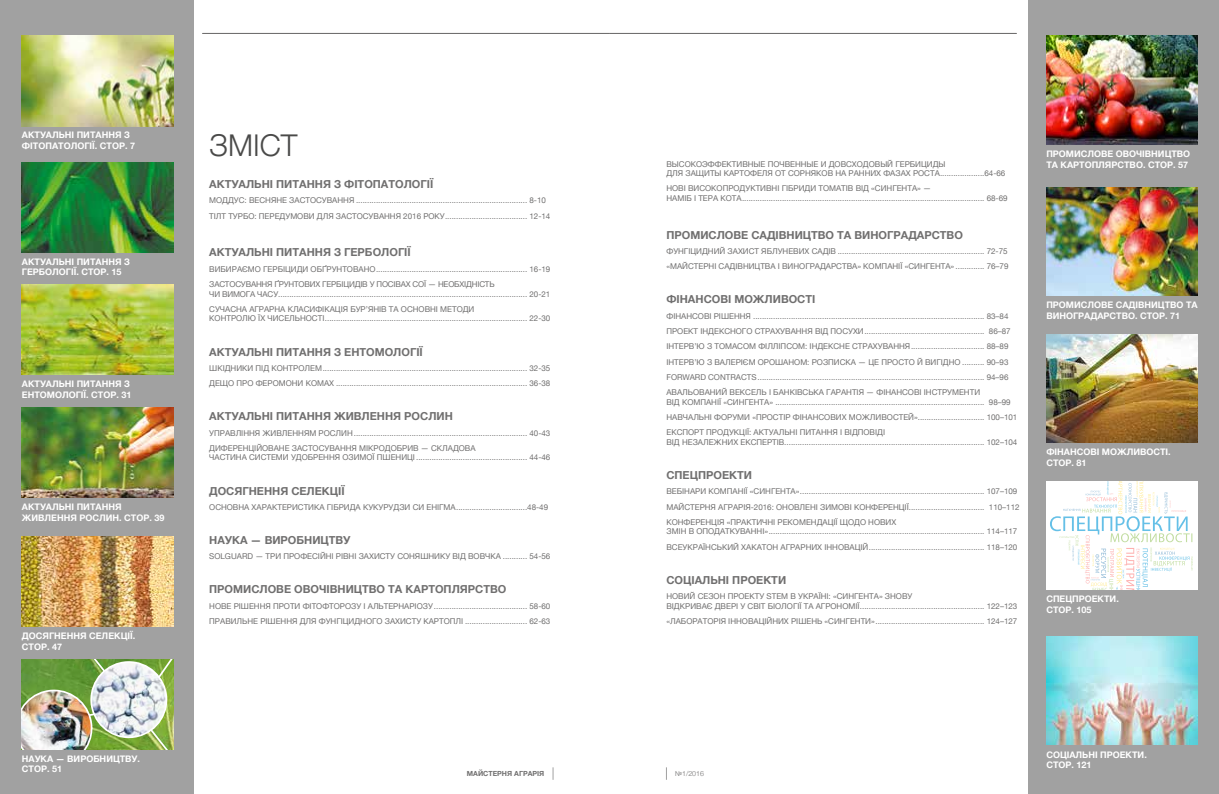
<style>
.page{position:relative;width:1219px;height:794px;background:#fff}
.page>*{position:absolute;margin:0;border:0;box-sizing:border-box;transform-origin:0 0}
.t1{font:300 30px "Helvetica Neue";color:#4a4a49}
.t2{font:700 11px "Helvetica Neue";color:#706f6f}
.t3{font:700 9px/10.8px "Helvetica Neue";color:#fff}
.t4{font:8px/15.3px "Helvetica Neue";color:#706f6f}
.t5{font:8px/15.3px "Helvetica Neue";letter-spacing:-.02em;color:#706f6f}
.t6{font:700 7px "Helvetica Neue";color:#706f6f}
.t7{font:300 7px "Helvetica Neue";color:#706f6f}
</style>
<div class="page">
<div style="left:0;top:0;width:194px;height:794px;background:#a1a1a1"></div>
<div style="left:1028px;top:0;width:191px;height:794px;background:#a1a1a1"></div>
<img style="left:22px;top:36px;width:151px;height:90px">
<img style="left:1046px;top:36px;width:152px;height:108px">
<img style="left:22px;top:162px;width:151px;height:90px">
<img style="left:1046px;top:187px;width:152px;height:108px">
<img style="left:22px;top:536px;width:151px;height:90px">
<img style="left:1046px;top:636px;width:152px;height:108px">
<img style="left:22px;top:285px;width:151px;height:90px">
<img style="left:1046px;top:334px;width:152px;height:108px">
<img style="left:22px;top:659px;width:151px;height:90px">
<img style="left:22px;top:407px;width:151px;height:90px">
<div style="left:1046px;top:481px;width:152px;height:108px;background:#fff"></div>
<svg style="left:1050px;top:481px;width:143px;height:108px"></svg>
<svg style="left:553px;top:767px;width:1px;height:13px"></svg>
<svg style="left:666px;top:767px;width:1px;height:13px"></svg>
<hr style="left:202px;top:33px;width:407px;height:1px;background:#706f6f">
<hr style="left:609px;top:33px;width:408px;height:1px;background:#706f6f">
<p class="t3" style="left:22px;top:130px;width:115px">АКТУАЛЬНІ ПИТАННЯ З<br>ФІТОПАТОЛОГІЇ. СТОР. 7</p>
<p class="t3" style="left:22px;top:256px;width:109px">АКТУАЛЬНІ ПИТАННЯ З<br>ГЕРБОЛОГІЇ. СТОР. 15</p>
<p class="t3" style="left:22px;top:379px;width:111px">АКТУАЛЬНІ ПИТАННЯ З<br>ЕНТОМОЛОГІЇ. СТОР. 31</p>
<p class="t3" style="left:22px;top:501px;width:144px">АКТУАЛЬНІ ПИТАННЯ<br>ЖИВЛЕННЯ РОСЛИН. СТОР. 39</p>
<p class="t3" style="left:22px;top:630px;width:115px">ДОСЯГНЕННЯ СЕЛЕКЦІЇ.<br>СТОР. 47</p>
<p class="t3" style="left:22px;top:753px;width:119px">НАУКА — ВИРОБНИЦТВУ.<br>СТОР. 51</p>
<h1 class="t1" style="left:209px;top:121px;width:90px">ЗМІСТ</h1>
<h2 class="t2" style="left:209px;top:175px;width:226px">АКТУАЛЬНІ ПИТАННЯ З ФІТОПАТОЛОГІЇ</h2>
<p class="t4" style="left:209px;top:193px;width:343px">МОДДУС: ВЕСНЯНЕ ЗАСТОСУВАННЯ ............................................................................. 8-10<br>ТІЛТ ТУРБО: ПЕРЕДУМОВИ ДЛЯ ЗАСТОСУВАННЯ 2016 РОКУ..................................... 12-14</p>
<h2 class="t2" style="left:209px;top:244px;width:203px">АКТУАЛЬНІ ПИТАННЯ З ГЕРБОЛОГІЇ</h2>
<p class="t5" style="left:209px;top:262px;width:343px">ВИБИРАЄМО ГЕРБІЦИДИ ОБҐРУНТОВАНО.................................................................... 16-19<br>ЗАСТОСУВАННЯ ҐРУНТОВИХ ГЕРБІЦИДІВ У ПОСІВАХ СОЇ — НЕОБХІДНІСТЬ</p>
<p class="t4" style="left:209px;top:286px;width:343px">ЧИ ВИМОГА ЧАСУ................................................................................................................ 20-21<br>СУЧАСНА АГРАРНА КЛАСИФІКАЦІЯ БУР’ЯНІВ ТА ОСНОВНІ МЕТОДИ</p>
<p class="t4" style="left:209px;top:311px;width:343px">КОНТРОЛЮ ЇХ ЧИСЕЛЬНОСТІ........................................................................................... 22-30</p>
<h2 class="t2" style="left:209px;top:343px;width:215px">АКТУАЛЬНІ ПИТАННЯ З ЕНТОМОЛОГІЇ</h2>
<p class="t4" style="left:209px;top:361px;width:343px">ШКІДНИКИ ПІД КОНТРОЛЕМ............................................................................................ 32-35<br>ДЕЩО ПРО ФЕРОМОНИ КОМАХ ...................................................................................... 36-38</p>
<h2 class="t2" style="left:209px;top:408px;width:245px">АКТУАЛЬНІ ПИТАННЯ ЖИВЛЕННЯ РОСЛИН</h2>
<p class="t4" style="left:209px;top:425px;width:343px">УПРАВЛІННЯ ЖИВЛЕННЯМ РОСЛИН.............................................................................. 40-43<br>ДИФЕРЕНЦІЙОВАНЕ ЗАСТОСУВАННЯ МІКРОДОБРИВ — СКЛАДОВА</p>
<p class="t4" style="left:209px;top:450px;width:343px">ЧАСТИНА СИСТЕМИ УДОБРЕННЯ ОЗИМОЇ ПШЕНИЦІ.................................................. 44-46</p>
<h2 class="t2" style="left:209px;top:482px;width:137px">ДОСЯГНЕННЯ СЕЛЕКЦІЇ</h2>
<p class="t4" style="left:209px;top:500px;width:340px">ОСНОВНА ХАРАКТЕРИСТИКА ГІБРИДА КУКУРУДЗИ СИ ЕНІГМА................................48-49</p>
<h2 class="t2" style="left:209px;top:531px;width:143px">НАУКА — ВИРОБНИЦТВУ</h2>
<p class="t4" style="left:209px;top:549px;width:343px">SOLGUARD — ТРИ ПРОФЕСІЙНІ РІВНІ ЗАХИСТУ СОНЯШНИКУ ВІД ВОВЧКА ........... 54-56</p>
<h2 class="t2" style="left:209px;top:581px;width:299px">ПРОМИСЛОВЕ ОВОЧІВНИЦТВО ТА КАРТОПЛЯРСТВО</h2>
<p class="t4" style="left:209px;top:598px;width:343px">НОВЕ РІШЕННЯ ПРОТИ ФІТОФТОРОЗУ І АЛЬТЕРНАРІОЗУ.......................................... 58-60<br>ПРАВИЛЬНЕ РІШЕННЯ ДЛЯ ФУНГІЦИДНОГО ЗАХИСТУ КАРТОПЛІ ............................ 62-63</p>
<p class="t4" style="left:666px;top:159px;width:340px;line-height:9.6px">ВЫСОКОЭФФЕКТИВНЫЕ ПОЧВЕННЫЕ И ДОВСХОДОВЫЙ ГЕРБИЦИДЫ<br>ДЛЯ ЗАЩИТЫ КАРТОФЕЛЯ ОТ СОРНЯКОВ НА РАННИХ ФАЗАХ РОСТА....................64-66</p>
<p class="t4" style="left:666px;top:184px;width:343px;line-height:9.6px">НОВІ ВИСОКОПРОДУКТИВНІ ГІБРИДИ ТОМАТІВ ВІД «СИНГЕНТА» —<br>НАМІБ І ТЕРА КОТА............................................................................................................. 68-69</p>
<h2 class="t2" style="left:666px;top:226px;width:298px">ПРОМИСЛОВЕ САДІВНИЦТВО ТА ВИНОГРАДАРСТВО</h2>
<p class="t4" style="left:666px;top:244px;width:344px">ФУНГІЦИДНИЙ ЗАХИСТ ЯБЛУНЕВИХ САДІВ .................................................................. 72-75 «МАЙСТЕРНІ САДІВНИЦТВА І ВИНОГРАДАРСТВА» КОМПАНІЇ «СИНГЕНТА» ............. 76–79</p>
<h2 class="t2" style="left:666px;top:291px;width:150px">ФІНАНСОВІ МОЖЛИВОСТІ</h2>
<p class="t4" style="left:666px;top:309px;width:346px">ФІНАНСОВІ РІШЕННЯ ........................................................................................................ 83–84<br>ПРОЕКТ ІНДЕКСНОГО СТРАХУВАННЯ ВІД ПОСУХИ...................................................... 86–87<br>ІНТЕРВ’Ю З ТОМАСОМ ФІЛЛІПСОМ: ІНДЕКСНЕ СТРАХУВАННЯ................................. 88–89<br>ІНТЕРВ’Ю З ВАЛЕРІЄМ ОРОШАНОМ: РОЗПИСКА — ЦЕ ПРОСТО Й ВИГІДНО .......... 90–93<br>FORWARD CONTRACTS...................................................................................................... 94–96<br>АВАЛЬОВАНИЙ ВЕКСЕЛЬ І БАНКІВСЬКА ГАРАНТІЯ — ФІНАНСОВІ ІНСТРУМЕНТИ</p>
<p class="t4" style="left:666px;top:395px;width:352px">ВІД КОМПАНІЇ «СИНГЕНТА» .............................................................................................. 98–99<br>НАВЧАЛЬНІ ФОРУМИ «ПРОСТІР ФІНАНСОВИХ МОЖЛИВОСТЕЙ».............................. 100–101<br>ЕКСПОРТ ПРОДУКЦІЇ: АКТУАЛЬНІ ПИТАННЯ І ВІДПОВІДІ</p>
<p class="t4" style="left:666px;top:435px;width:352px">ВІД НЕЗАЛЕЖНИХ ЕКСПЕРТІВ.......................................................................................... 102–104</p>
<h2 class="t2" style="left:666px;top:466px;width:87px">СПЕЦПРОЕКТИ</h2>
<p class="t4" style="left:666px;top:484px;width:355px">ВЕБІНАРИ КОМПАНІЇ «СИНГЕНТА»................................................................................... 107–109<br>МАЙСТЕРНЯ АГРАРІЯ-2016: ОНОВЛЕНІ ЗИМОВІ КОНФЕРЕНЦІЇ.................................. 110–112<br>КОНФЕРЕНЦІЯ «ПРАКТИЧНІ РЕКОМЕНДАЦІЇ ЩОДО НОВИХ</p>
<p class="t4" style="left:666px;top:524px;width:352px">ЗМІН В ОПОДАТКУВАННІ»................................................................................................. 114–117<br>ВСЕУКРАЇНСЬКИЙ ХАКАТОН АГРАРНИХ ІННОВАЦІЙ.................................................... 118–120</p>
<h2 class="t2" style="left:666px;top:571px;width:121px">СОЦІАЛЬНІ ПРОЕКТИ</h2>
<p class="t4" style="left:666px;top:592px;width:352px;line-height:9.6px">НОВИЙ СЕЗОН ПРОЕКТУ STEM В УКРАЇНІ: «СИНГЕНТА» ЗНОВУ<br>ВІДКРИВАЄ ДВЕРІ У СВІТ БІОЛОГІЇ ТА АГРОНОМІЇ........................................................ 122–123</p>
<p class="t4" style="left:666px;top:614px;width:352px">«ЛАБОРАТОРІЯ ІННОВАЦІЙНИХ РІШЕНЬ «СИНГЕНТИ»................................................. 124–127</p>
<p class="t3" style="left:1046px;top:149px;width:145px">ПРОМИСЛОВЕ ОВОЧІВНИЦТВО<br>ТА КАРТОПЛЯРСТВО. СТОР. 57</p>
<p class="t3" style="left:1046px;top:300px;width:153px">ПРОМИСЛОВЕ САДІВНИЦТВО ТА<br>ВИНОГРАДАРСТВО. СТОР. 71</p>
<p class="t3" style="left:1046px;top:447px;width:126px">ФІНАНСОВІ МОЖЛИВОСТІ.<br>СТОР. 81</p>
<p class="t3" style="left:1046px;top:594px;width:74px">СПЕЦПРОЕКТИ.<br>СТОР. 105</p>
<p class="t6" style="left:467px;top:768px;width:79px">МАЙСТЕРНЯ АГРАРІЯ</p>
<p class="t7" style="left:675px;top:768px;width:30px">№1/2016</p>
<p class="t3" style="left:1046px;top:749px;width:102px">СОЦІАЛЬНІ ПРОЕКТИ.<br>СТОР. 121</p>
</div>
